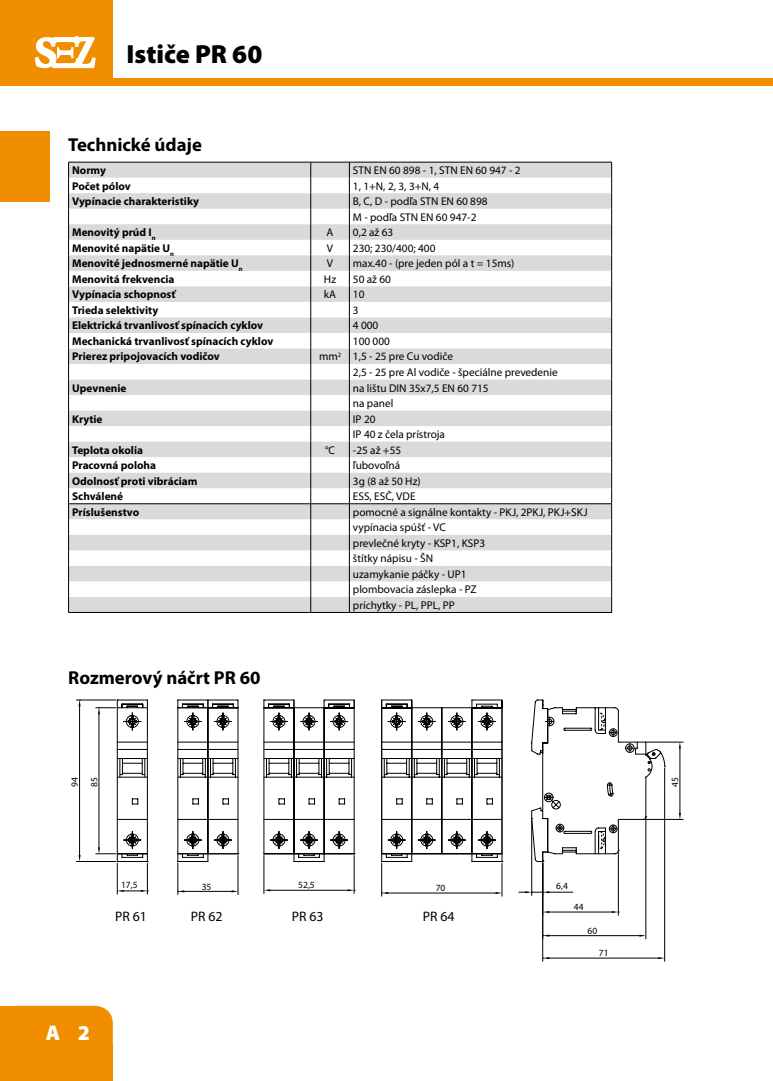
<style>
.page{position:relative;width:773px;height:1081px;background:#fff}
.page>*{position:absolute;margin:0;border:0;box-sizing:border-box;transform-origin:0 0}
.t1{font:900 26.25px "Myriad Pro";color:#000}
.t2{font:900 21.25px "Myriad Pro";color:#fff}
.t3{font:700 18.75px "Myriad Pro";color:#000}
.t4{font:13.75px "Myriad Pro";color:#000}
.t5{font:11.25px/15.5px "Myriad Pro";color:#000}
.t6{font:700 11.25px "Myriad Pro";color:#000}
.t7{font:9.5px "Myriad Pro";color:#000}
</style>
<div class="page">
<hr style="left:238px;top:855px;width:1px;height:39px;background:#000">
<hr style="left:177px;top:863px;width:1px;height:31px;background:#000">
<hr style="left:184px;top:891px;width:47px;height:1px;background:#000">
<svg style="left:231px;top:890px;width:7px;height:2px"></svg>
<hr style="left:117px;top:863px;width:1px;height:31px;background:#000">
<hr style="left:147px;top:863px;width:1px;height:31px;background:#000">
<svg style="left:117px;top:890px;width:31px;height:2px"></svg>
<hr style="left:76px;top:861px;width:40px;height:1px;background:#000">
<hr style="left:76px;top:700px;width:40px;height:1px;background:#000">
<hr style="left:79px;top:706px;width:1px;height:149px;background:#000">
<svg style="left:78px;top:855px;width:3px;height:6px"></svg>
<svg style="left:78px;top:700px;width:3px;height:6px"></svg>
<hr style="left:263px;top:855px;width:1px;height:38px;background:#000">
<hr style="left:354px;top:855px;width:1px;height:38px;background:#000">
<hr style="left:270px;top:890px;width:77px;height:1px;background:#000">
<svg style="left:347px;top:889px;width:8px;height:2px"></svg>
<svg style="left:96px;top:700px;width:259px;height:162px"></svg>
<hr style="left:117px;top:758px;width:30px;height:1px;background:#000">
<hr style="left:117px;top:749px;width:30px;height:1px;background:#000">
<hr style="left:117px;top:742px;width:30px;height:1px;background:#000">
<hr style="left:117px;top:707px;width:30px;height:1px;background:#000">
<svg style="left:381px;top:700px;width:302px;height:261px"></svg>
<div style="left:0;top:78px;width:772px;height:7px;background:#f18e00"></div>
<div style="left:0;top:1006px;width:113px;height:75px;background:#f18e00"></div>
<div style="left:79px;top:1044px;width:34px;height:37px;background:#f18e00"></div>
<div style="left:0;top:1044px;width:33px;height:37px;background:#f18e00"></div>
<div style="left:0;top:1006px;width:33px;height:36px;background:#f18e00"></div>
<div style="left:0;top:131px;width:50px;height:71px;background:#f18e00"></div>
<div style="left:0;top:0;width:112px;height:82px;background:#f18e00"></div>
<svg style="left:35px;top:36px;width:61px;height:32px"></svg>
<svg style="left:69px;top:163px;width:542px;height:449px;fill:#dfe1e2"></svg>
<svg style="left:310px;top:163px;width:1px;height:449px"></svg>
<svg style="left:349px;top:163px;width:1px;height:449px"></svg>
<hr style="left:68px;top:162px;width:243px;height:1px;background:#000">
<hr style="left:311px;top:162px;width:38px;height:1px;background:#000">
<hr style="left:349px;top:162px;width:263px;height:1px;background:#000">
<hr style="left:68px;top:612px;width:243px;height:1px;background:#000">
<hr style="left:311px;top:612px;width:38px;height:1px;background:#000">
<hr style="left:349px;top:612px;width:263px;height:1px;background:#000">
<hr style="left:68px;top:503px;width:243px;height:1px;background:#000">
<svg style="left:68px;top:162px;width:1px;height:450px"></svg>
<hr style="left:311px;top:503px;width:38px;height:1px;background:#000">
<hr style="left:349px;top:503px;width:263px;height:1px;background:#000">
<svg style="left:611px;top:162px;width:1px;height:450px"></svg>
<h1 class="t1" style="left:127px;top:39px;width:137px">Ističe PR 60</h1>
<h3 class="t3" style="left:68px;top:133px;width:135px">Technické údaje</h3>
<p class="t6" style="left:72px;top:163px;width:35px">Normy</p>
<p class="t5" style="left:353px;top:162px;width:169px">STN EN 60 898 - 1, STN EN 60 947 - 2</p>
<p class="t6" style="left:72px;top:178px;width:60px">Počet pólov</p>
<p class="t5" style="left:353px;top:178px;width:88px">1, 1+N, 2, 3, 3+N, 4</p>
<p class="t6" style="left:72px;top:194px;width:128px">Vypínacie charakteristiky</p>
<p class="t5" style="left:353px;top:193px;width:136px">B, C, D - podľa STN EN 60 898<br>M - podľa STN EN 60 947-2</p>
<p class="t6" style="left:72px;top:225px;width:85px">Menovitý prúd I<sub>n</sub></p>
<p class="t5" style="left:326px;top:224px;width:8px">A</p>
<p class="t5" style="left:353px;top:224px;width:42px">0,2 až 63</p>
<p class="t6" style="left:72px;top:241px;width:103px">Menovité napätie U<sub>n</sub></p>
<p class="t5" style="left:327px;top:240px;width:8px">V</p>
<p class="t5" style="left:353px;top:240px;width:84px">230; 230/400; 400</p>
<p class="t6" style="left:72px;top:256px;width:172px">Menovité jednosmerné napätie U<sub>n</sub></p>
<p class="t5" style="left:327px;top:256px;width:8px">V</p>
<p class="t5" style="left:353px;top:256px;width:163px">max.40 - (pre jeden pól a t = 15ms)</p>
<p class="t6" style="left:72px;top:272px;width:104px">Menovitá frekvencia</p>
<p class="t5" style="left:324px;top:271px;width:14px">Hz</p>
<p class="t5" style="left:353px;top:271px;width:40px">50 až 60</p>
<p class="t6" style="left:72px;top:287px;width:105px">Vypínacia schopnosť</p>
<p class="t5" style="left:324px;top:287px;width:14px">kA</p>
<p class="t5" style="left:353px;top:287px;width:13px">10</p>
<p class="t6" style="left:72px;top:303px;width:88px">Trieda selektivity</p>
<p class="t5" style="left:353px;top:302px;width:7px">3</p>
<p class="t6" style="left:72px;top:318px;width:193px">Elektrická trvanlivosť spínacích cyklov</p>
<p class="t5" style="left:353px;top:318px;width:27px">4 000</p>
<p class="t6" style="left:72px;top:334px;width:203px">Mechanická trvanlivosť spínacích cyklov</p>
<p class="t5" style="left:353px;top:333px;width:39px">100 000</p>
<p class="t6" style="left:72px;top:349px;width:149px">Prierez pripojovacích vodičov</p>
<p class="t5" style="left:353px;top:349px;width:206px;text-indent:-34px">mm<sup>2</sup> 1,5 - 25 pre Cu vodiče<br>2,5 - 25 pre Al vodiče - špeciálne prevedenie</p>
<p class="t6" style="left:72px;top:380px;width:56px">Upevnenie</p>
<p class="t5" style="left:353px;top:380px;width:137px">na lištu DIN 35x7,5 EN 60 715 na panel</p>
<p class="t6" style="left:72px;top:411px;width:32px">Krytie</p>
<p class="t5" style="left:353px;top:411px;width:94px">IP 20<br>IP 40 z čela prístroja</p>
<p class="t6" style="left:72px;top:442px;width:72px">Teplota okolia</p>
<p class="t5" style="left:325px;top:442px;width:12px">°C</p>
<p class="t5" style="left:353px;top:442px;width:50px">-25 až +55</p>
<p class="t6" style="left:72px;top:458px;width:86px">Pracovná poloha</p>
<p class="t5" style="left:353px;top:457px;width:49px">ľubovoľná</p>
<p class="t6" style="left:72px;top:473px;width:127px">Odolnosť proti vibráciam</p>
<p class="t5" style="left:353px;top:473px;width:69px">3g (8 až 50 Hz)</p>
<p class="t6" style="left:72px;top:489px;width:52px">Schválené</p>
<p class="t5" style="left:353px;top:488px;width:64px">ESS, ESČ, VDE</p>
<p class="t6" style="left:72px;top:504px;width:69px">Príslušenstvo</p>
<p class="t5" style="left:353px;top:504px;width:236px">pomocné a signálne kontakty - PKJ, 2PKJ, PKJ+SKJ vypínacia spúšť - VC<br>prevlečné kryty - KSP1, KSP3<br>štítky nápisu - ŠN<br>uzamykanie páčky - UP1<br>plombovacia záslepka - PZ<br>príchytky - PL, PPL, PP</p>
<h3 class="t3" style="left:68px;top:665px;width:194px">Rozmerový náčrt PR 60</h3>
<p class="t7" style="left:69px;top:787px;width:11px;rotate:-90deg">94</p>
<p class="t7" style="left:88px;top:787px;width:11px;rotate:-90deg">85</p>
<p class="t7" style="left:121px;top:879px;width:18px">17,5</p>
<p class="t7" style="left:298px;top:878px;width:18px">52,5</p>
<p class="t7" style="left:202px;top:880px;width:11px">35</p>
<p class="t7" style="left:435px;top:882px;width:11px">70</p>
<p class="t4" style="left:115px;top:907px;width:33px">PR 61</p>
<p class="t4" style="left:191px;top:907px;width:33px">PR 62</p>
<p class="t4" style="left:292px;top:907px;width:33px">PR 63</p>
<p class="t4" style="left:423px;top:907px;width:33px">PR 64</p>
<h2 class="t2" style="left:46px;top:1020px;width:46px">A 2</h2>
<p class="t7" style="left:556px;top:880px;width:13px">6,4</p>
<p class="t7" style="left:573px;top:901px;width:11px">44</p>
<p class="t7" style="left:587px;top:925px;width:11px">60</p>
<p class="t7" style="left:598px;top:947px;width:11px">71</p>
<p class="t7" style="left:669px;top:787px;width:11px;rotate:-90deg">45</p>
</div>
